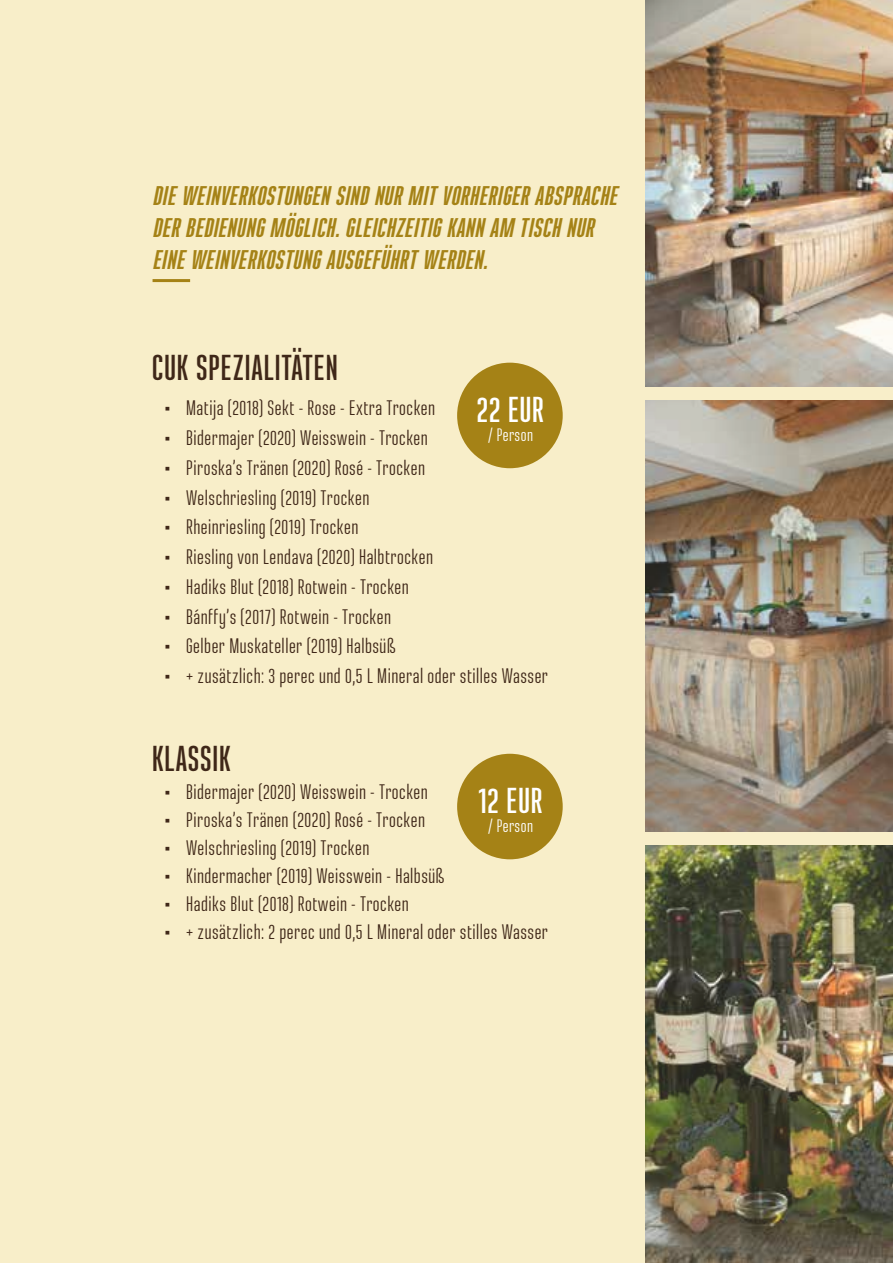
<style>
.page{position:relative;width:893px;height:1263px;background:#f8eec9}
.page>*{position:absolute;margin:0;border:0;box-sizing:border-box;transform-origin:0 0}
.t1{font:600 36px "Ristretto Pro";letter-spacing:.025em;color:#3f2718}
.t2{font:600 36px "Ristretto Pro";letter-spacing:.025em;color:#fff}
.t3{font:italic 700 27px/32.4px "Ristretto Pro";color:#a58216}
.t4{font:21px "Ristretto Pro";letter-spacing:.025em;color:#3f2718}
.t5{font:18px "Ristretto Pro";letter-spacing:.025em;color:#fff}
</style>
<div class="page">
<img style="left:645px;top:0;width:248px;height:387px">
<img style="left:645px;top:400px;width:248px;height:432px">
<img style="left:646px;top:845px;width:247px;height:418px">
<div style="left:457px;top:363px;width:106px;height:105px;background:#a58216;border-radius:50%"></div>
<div style="left:457px;top:754px;width:106px;height:105px;background:#a58216;border-radius:50%"></div>
<hr style="left:153px;top:279px;width:37px;height:3px;background:#a58216">
<p class="t3" style="left:153px;top:179px;width:472px">DIEWEINVERKOSTUNGENSINDNURMITVORHERIGERABSPRACHE<br>DERBEDIENUNGMÖGLICH.GLEICHZEITIGKANNAM TISCHNUR<br>EINEWEINVERKOSTUNGAUSGEFÜHRTWERDEN.</p>
<h1 class="t1" style="left:152px;top:347px;width:187px">CUK SPEZIALITÄTEN</h1>
<p class="t4" style="left:165px;top:396px;width:272px">• Matija (2018) Sekt - Rose - Extra Trocken</p>
<p class="t4" style="left:165px;top:426px;width:264px">• Bidermajer (2020) Weisswein - Trocken</p>
<p class="t4" style="left:165px;top:456px;width:262px">• Piroska’s Tränen (2020) Rosé - Trocken</p>
<p class="t4" style="left:165px;top:485px;width:206px">• Welschriesling (2019) Trocken</p>
<p class="t4" style="left:165px;top:515px;width:195px">• Rheinriesling (2019) Trocken</p>
<p class="t4" style="left:165px;top:545px;width:270px">• Riesling von Lendava (2020) Halbtrocken</p>
<p class="t4" style="left:165px;top:575px;width:245px">• Hadiks Blut (2018) Rotwein - Trocken</p>
<p class="t4" style="left:165px;top:604px;width:227px">• Bánffy’s (2017) Rotwein - Trocken</p>
<p class="t4" style="left:165px;top:634px;width:231px">• Gelber Muskateller (2019) Halbsüß</p>
<p class="t4" style="left:165px;top:664px;width:385px">• + zusätzlich: 3 perec und 0,5 L Mineral oder stilles Wasser</p>
<h1 class="t2" style="left:477px;top:388px;width:69px">22 EUR</h1>
<p class="t5" style="left:488px;top:425px;width:47px">/ Person</p>
<h1 class="t1" style="left:152px;top:738px;width:80px">KLASSIK</h1>
<p class="t4" style="left:165px;top:780px;width:264px">• Bidermajer (2020) Weisswein - Trocken</p>
<p class="t4" style="left:165px;top:808px;width:262px">• Piroska’s Tränen (2020) Rosé - Trocken</p>
<p class="t4" style="left:165px;top:836px;width:206px">• Welschriesling (2019) Trocken</p>
<p class="t4" style="left:165px;top:864px;width:280px">• Kindermacher (2019) Weisswein - Halbsüß</p>
<p class="t4" style="left:165px;top:892px;width:245px">• Hadiks Blut (2018) Rotwein - Trocken</p>
<p class="t4" style="left:165px;top:920px;width:385px">• + zusätzlich: 2 perec und 0,5 L Mineral oder stilles Wasser</p>
<h1 class="t2" style="left:478px;top:779px;width:65px">12 EUR</h1>
<p class="t5" style="left:488px;top:816px;width:47px">/ Person</p>
</div>
